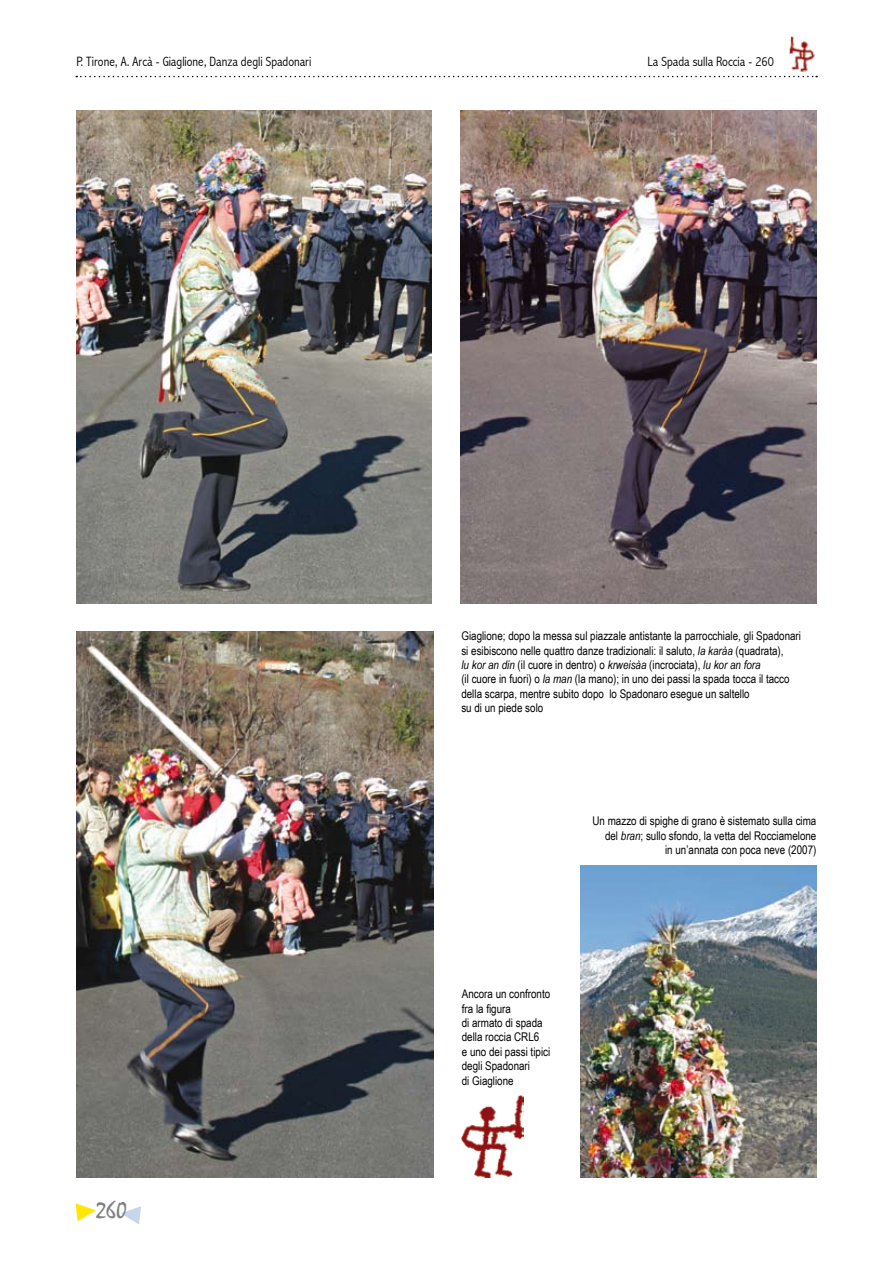
<style>
.page{position:relative;width:893px;height:1263px;background:#fff}
.page>*{position:absolute;margin:0;border:0;box-sizing:border-box;transform-origin:0 0}
.t1{font:21px "Mistral AV";color:#808080}
.t2{font:300 condensed 13.5px "Abadi";color:#000}
.t3{font:12px/14.4px "Arial Narrow";color:#000}
.s1{font-style:italic}
</style>
<div class="page">
<svg style="left:76px;top:1203px;width:20px;height:18px"></svg>
<svg style="left:76px;top:76px;width:741px;height:1px"></svg>
<img style="left:789px;top:36px;width:26px;height:36px">
<svg style="left:121px;top:1206px;width:20px;height:18px"></svg>
<img style="left:461px;top:111px;width:355px;height:493px">
<img style="left:77px;top:631px;width:356px;height:547px">
<img style="left:580px;top:866px;width:236px;height:312px">
<img style="left:77px;top:111px;width:354px;height:493px">
<img style="left:461px;top:1095px;width:62px;height:83px">
<p class="t2" style="left:77px;top:53px;width:236px">P. Tirone, A. Arcà - Giaglione, Danza degli Spadonari</p>
<p class="t2" style="left:647px;top:54px;width:128px">La Spada sulla Roccia - 260</p>
<h1 class="t1" style="left:96px;top:1196px;width:32px">260</h1>
<p class="t3" style="left:461px;top:628px;width:341px">Giaglione; dopo la messa sul piazzale antistante la parrocchiale, gli Spadonari si esibiscono nelle quattro danze tradizionali: il saluto, <span class="s1">la karàa</span> (quadrata),<br><span class="s1">lu kor an din</span> (il cuore in dentro) o <span class="s1">krweisàa</span> (incrociata), <span class="s1">lu kor an fora<br></span>(il cuore in fuori) o <span class="s1">la man</span> (la mano); in uno dei passi la spada tocca il tacco della scarpa, mentre subito dopo lo Spadonaro esegue un saltello<br>su di un piede solo</p>
<p class="t3" style="left:592px;top:813px;width:225px;text-align:right">Un mazzo di spighe di grano è sistemato sulla cima del <span class="s1">bran</span>; sullo sfondo, la vetta del Rocciamelone<br>in un’annata con poca neve (2007)</p>
<p class="t3" style="left:462px;top:986px;width:90px">Ancora un confronto fra la figura<br>di armato di spada della roccia CRL6<br>e uno dei passi tipici degli Spadonari<br>di Giaglione</p>
</div>
